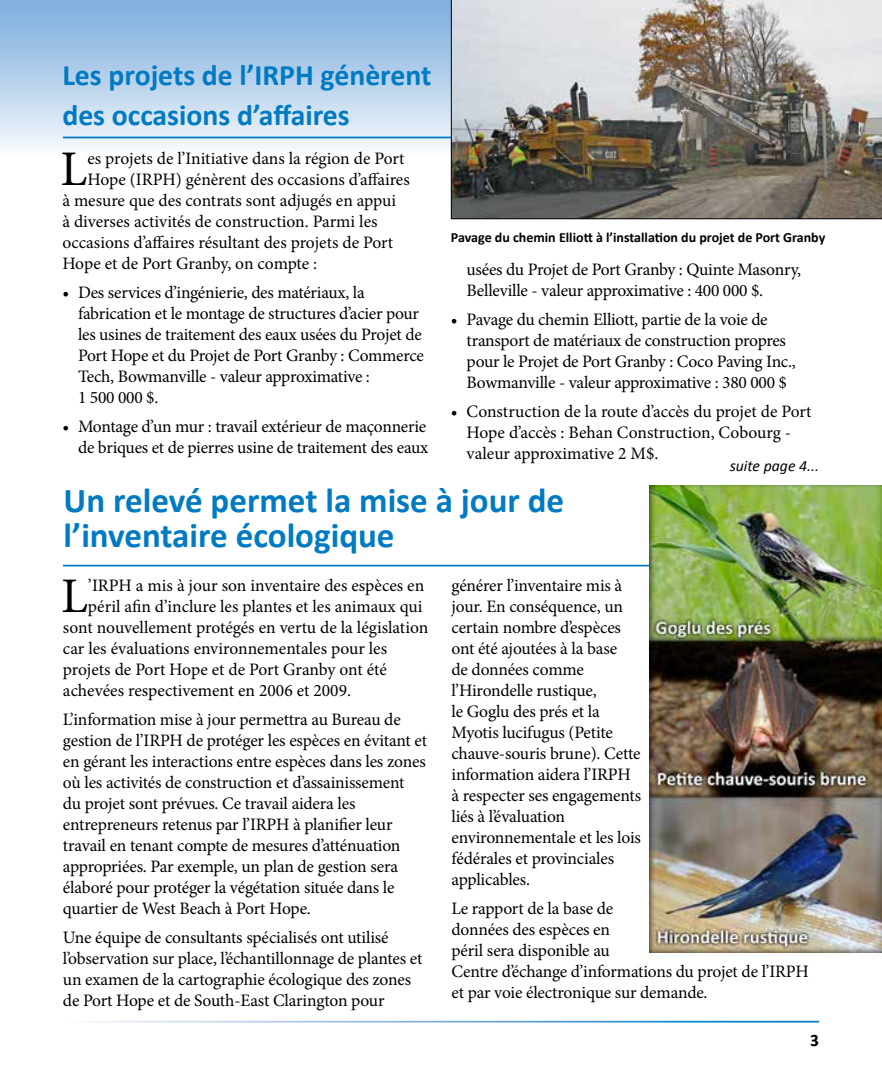
<style>
.page{position:relative;width:882px;height:1071px;background:#fff}
.page>*{position:absolute;margin:0;border:0;box-sizing:border-box;transform-origin:0 0}
.t1{font:49.88px "Minion Pro";color:#000}
.t2{font:700 35px/35px "Calibri";color:#007ac2}
.t3{font:700 29.75px/39.7px "Calibri";color:#007ac2}
.t4{font:17.5px/21px "Minion Pro";letter-spacing:-.01em;color:#000}
.t5{font:700 17.5px "Calibri";color:#000}
.t6{font:italic 15.75px "Calibri";color:#000}
.t7{font:700 14px "Calibri";color:#000}
</style>
<div class="page">
<div style="left:0;top:0;width:882px;height:157px;background:linear-gradient(to bottom,#7bacdc,#f0f6fb)"></div>
<hr style="left:63px;top:137px;width:750px;height:1px;background:#007ac2">
<hr style="left:63px;top:565px;width:819px;height:2px;background:#007ac2">
<img style="left:451px;top:0;width:431px;height:219px">
<img style="left:649px;top:486px;width:233px;height:467px">
<h3 class="t3" style="left:62px;top:56px;width:371px">Les projets de l’IRPH génèrent des occasions d’affaires</h3>
<h1 class="t1" style="left:61px;top:136px;width:28px">L</h1>
<p class="t4" style="left:87px;top:148px;width:319px">es projets de l’Initiative dans la région de Port</p>
<p class="t4" style="left:87px;top:169px;width:324px">Hope (IRPH) génèrent des occasions d’affaires</p>
<p class="t4" style="left:62px;top:190px;width:335px">à mesure que des contrats sont adjugés en appui</p>
<p class="t4" style="left:62px;top:211px;width:317px">à diverses activités de construction. Parmi les</p>
<p class="t4" style="left:62px;top:232px;width:332px">occasions d’affaires résultant des projets de Port</p>
<p class="t4" style="left:62px;top:253px;width:256px">Hope et de Port Granby, on compte :</p>
<p class="t4" style="left:78px;top:282px;width:347px;text-indent:-16px">• Des services d’ingénierie, des matériaux, la fabrication et le montage de structures d’acier pour les usines de traitement des eaux usées du Projet de Port Hope et du Projet de Port Granby : Commerce Tech, Bowmanville - valeur approximative :<br>1 500 000 $.</p>
<p class="t4" style="left:62px;top:416px;width:368px;text-align:right">• Montage d’un mur : travail extérieur de maçonnerie de briques et de pierres usine de traitement des eaux</p>
<p class="t7" style="left:451px;top:228px;width:376px">Pavage du chemin Elliott à l’installation du projet de Port Granby</p>
<p class="t4" style="left:467px;top:259px;width:336px">usées du Projet de Port Granby : Quinte Masonry,<br>Belleville - valeur approximative : 400 000 $.</p>
<p class="t4" style="left:467px;top:309px;width:331px;text-indent:-16px">• Pavage du chemin Elliott, partie de la voie de transport de matériaux de construction propres pour le Projet de Port Granby : Coco Paving Inc., Bowmanville - valeur approximative : 380 000 $</p>
<p class="t4" style="left:467px;top:401px;width:347px;text-indent:-16px">• Construction de la route d’accès du projet de Port<br>Hope d’accès : Behan Construction, Cobourg - valeur approximative 2 M$.</p>
<h2 class="t2" style="left:64px;top:483px;width:502px">Un relevé permet la mise à jour de l’inventaire écologique</h2>
<p class="t6" style="left:730px;top:455px;width:91px">suite page 4...</p>
<h1 class="t1" style="left:61px;top:563px;width:28px">L</h1>
<p class="t4" style="left:88px;top:575px;width:338px">’IRPH a mis à jour son inventaire des espèces en</p>
<p class="t4" style="left:88px;top:596px;width:336px">péril afin d’inclure les plantes et les animaux qui</p>
<p class="t4" style="left:63px;top:617px;width:367px">sont nouvellement protégés en vertu de la législation</p>
<p class="t4" style="left:63px;top:638px;width:326px">car les évaluations environnementales pour les</p>
<p class="t4" style="left:63px;top:659px;width:325px">projets de Port Hope et de Port Granby ont été</p>
<p class="t4" style="left:63px;top:680px;width:290px">achevées respectivement en 2006 et 2009.</p>
<p class="t4" style="left:63px;top:709px;width:366px">L’information mise à jour permettra au Bureau de gestion de l’IRPH de protéger les espèces en évitant et en gérant les interactions entre espèces dans les zones où les activités de construction et d’assainissement<br>du projet sont prévues. Ce travail aidera les entrepreneurs retenus par l’IRPH à planifier leur travail en tenant compte de mesures d’atténuation appropriées. Par exemple, un plan de gestion sera élaboré pour protéger la végétation située dans le quartier de West Beach à Port Hope.</p>
<p class="t4" style="left:63px;top:927px;width:361px">Une équipe de consultants spécialisés ont utilisé l’observation sur place, l’échantillonnage de plantes et un examen de la cartographie écologique des zones de Port Hope et de South-East Clarington pour</p>
<p class="t4" style="left:451px;top:575px;width:191px">générer l’inventaire mis à jour. En conséquence, un certain nombre d’espèces ont été ajoutées à la base<br>de données comme l’Hirondelle rustique,<br>le Goglu des prés et la<br>Myotis lucifugus (Petite chauve-souris brune). Cette information aidera l’IRPH à respecter ses engagements liés à l’évaluation environnementale et les lois fédérales et provinciales applicables.</p>
<p class="t4" style="left:451px;top:898px;width:359px">Le rapport de la base de<br>données des espèces en<br>péril sera disponible au<br>Centre d’échange d’informations du projet de l’IRPH et par voie électronique sur demande.</p>
<p class="t5" style="left:810px;top:1029px;width:10px">3</p>
</div>
